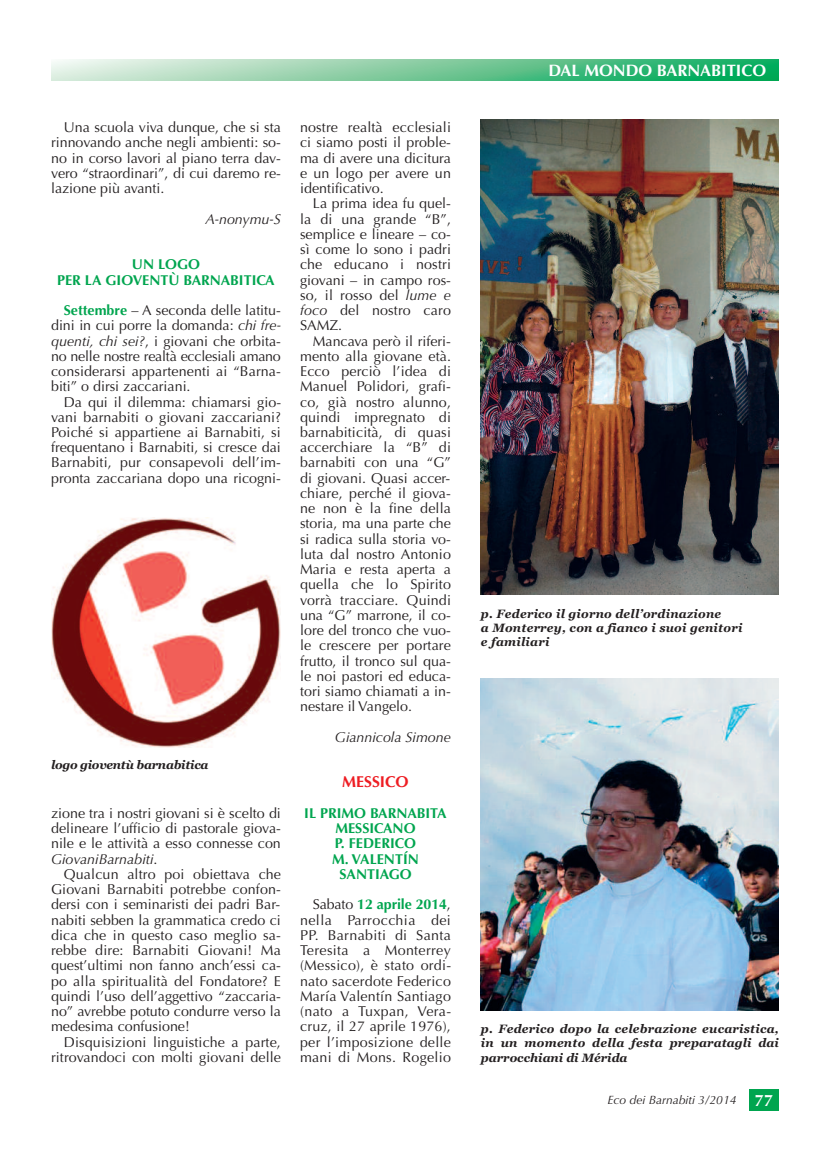
<style>
.page{position:relative;width:830px;height:1149px;background:#fff}
.page>*{position:absolute;margin:0;border:0;box-sizing:border-box;transform-origin:0 0}
.t1{font:700 16.5px "Optima";color:#fff}
.t2{font:700 15.75px "Optima";color:#ee1d23}
.t3{font:14.25px/15.1px "Optima";color:#231f20;text-align:justify}
.t4{font:700 14.25px/15.1px "Optima";color:#00a54f;text-align:center}
.t5{font:italic 14.25px "Optima";color:#231f20}
.t6{font:italic 700 12px/14.2px "Georgia";letter-spacing:.02em;color:#231f20}
.t7{font:italic 12px "Optima";color:#231f20}
.t8{font:italic 700 12px "Georgia";letter-spacing:-.02em;color:#231f20}
.s1{font-weight:700;color:#00a54f}
.s2{font-style:italic}
.s3{font-weight:700;font-style:normal;font-size:16.5px;color:#fff}
</style>
<div class="page">
<div style="left:748px;top:1089px;width:30px;height:21px;background:#00a54f"></div>
<svg style="left:51px;top:60px;width:727px;height:21px;background:#78cb9d"></svg>
<img style="left:51px;top:517px;width:230px;height:230px">
<img style="left:480px;top:119px;width:298px;height:475px">
<img style="left:480px;top:678px;width:298px;height:332px">
<p class="t3" style="left:51px;top:120px;width:231px;text-indent:13px">Una scuola viva dunque, che si sta rinnovando anche negli ambienti: so&shy;no in corso lavori al piano terra dav&shy;vero “straordinari”, di cui daremo re&shy;lazione più avanti.</p>
<p class="t5" style="left:205px;top:210px;width:77px">A-nonymu-S</p>
<p class="t4" style="left:57px;top:257px;width:219px">UN LOGO<br>PER LA GIOVENTÙ BARNABITICA</p>
<p class="t3" style="left:51px;top:303px;width:231px;text-indent:13px"><span class="s1">Settembre</span> – A seconda delle latitu&shy;dini in cui porre la domanda: <span class="s2">chi fre&shy;quenti, chi sei?</span>, i giovani che orbita&shy;no nelle nostre realtà ecclesiali amano considerarsi appartenenti ai “Barna&shy;biti” o dirsi zaccariani.</p>
<p class="t3" style="left:51px;top:394px;width:231px;text-indent:13px">Da qui il dilemma: chiamarsi gio&shy;vani barnabiti o giovani zaccariani?<br>Poiché si appartiene ai Barnabiti, si frequentano i Barnabiti, si cresce dai Barnabiti, pur consapevoli dell’im&shy;pronta zaccariana dopo una ricogni-</p>
<p class="t8" style="left:51px;top:757px;width:159px">logo gioventù barnabitica</p>
<p class="t3" style="left:51px;top:805px;width:231px">zione tra i nostri giovani si è scelto di delineare l’ufficio di pastorale giova&shy;nile e le attività a esso connesse con <span class="s2">GiovaniBarnabiti</span>.</p>
<p class="t3" style="left:51px;top:866px;width:231px;text-indent:13px">Qualcun altro poi obiettava che Giovani Barnabiti potrebbe confon&shy;dersi con i seminaristi dei padri Bar&shy;nabiti sebben la grammatica credo ci dica che in questo caso meglio sa&shy;rebbe dire: Barnabiti Giovani! Ma quest’ultimi non fanno anch’essi ca&shy;po alla spiritualità del Fondatore? E quindi l’uso dell’aggettivo “zaccaria&shy;no” avrebbe potuto condurre verso la medesima confusione!</p>
<p class="t3" style="left:51px;top:1033px;width:231px;text-align:right">Disquisizioni linguistiche a parte, ritrovandoci con molti giovani delle</p>
<p class="t3" style="left:300px;top:120px;width:152px">nostre realtà ecclesiali ci siamo posti il proble&shy;ma di avere una dicitura e un logo per avere un identificativo.</p>
<p class="t3" style="left:300px;top:196px;width:152px;text-indent:13px">La prima idea fu quel&shy;la di una grande “B”, semplice e lineare – co&shy;sì come lo sono i padri che educano i nostri giovani – in campo ros&shy;so, il rosso del <span class="s2">lume e foco</span> del nostro caro SAMZ.</p>
<p class="t3" style="left:300px;top:333px;width:152px;text-indent:13px">Mancava però il riferi&shy;mento alla giovane età.<br>Ecco perciò l’idea di Manuel Polidori, grafi&shy;co, già nostro alunno, quindi impregnato di barnabiticità, di quasi accerchiare la “B” di barnabiti con una “G” di giovani. Quasi accer&shy;chiare, perché il giova&shy;ne non è la fine della storia, ma una parte che si radica sulla storia vo&shy;luta dal nostro Antonio Maria e resta aperta a quella che lo Spirito vorrà tracciare. Quindi una “G” marrone, il co&shy;lore del tronco che vuo&shy;le crescere per portare frutto, il tronco sul qua&shy;le noi pastori ed educa&shy;tori siamo chiamati a in&shy;nestare il Vangelo.</p>
<p class="t5" style="left:335px;top:728px;width:117px">Giannicola Simone</p>
<p class="t2" style="left:342px;top:772px;width:68px">MESSICO</p>
<p class="t4" style="left:304px;top:805px;width:144px">IL PRIMO BARNABITA<br>MESSICANO<br>P. FEDERICO<br>M. VALENTÍN<br>SANTIAGO</p>
<p class="t3" style="left:300px;top:896px;width:152px;text-indent:13px">Sabato <span class="s1">12 aprile 2014</span>, nella Parrocchia dei PP. Barnabiti di Santa Teresita a Monterrey (Messico), è stato ordi&shy;nato sacerdote Federico María Valentín Santiago (nato a Tuxpan, Vera&shy;cruz, il 27 aprile 1976), per l’imposizione delle mani di Mons. Rogelio</p>
<p class="t1" style="left:548px;top:61px;width:219px">DAL MONDO BARNABITICO</p>
<p class="t6" style="left:480px;top:606px;width:263px">p. Federico il giorno dell’ordinazione<br>a Monterrey, con a fianco i suoi genitori e familiari</p>
<p class="t6" style="left:480px;top:1021px;width:299px;text-align:justify">p. Federico dopo la celebrazione eucaristica, in un momento della festa preparatagli dai parrocchiani di Mérida</p>
<p class="t7" style="left:607px;top:1092px;width:167px">Eco dei Barnabiti 3/2014 <span class="s3">77</span></p>
</div>
